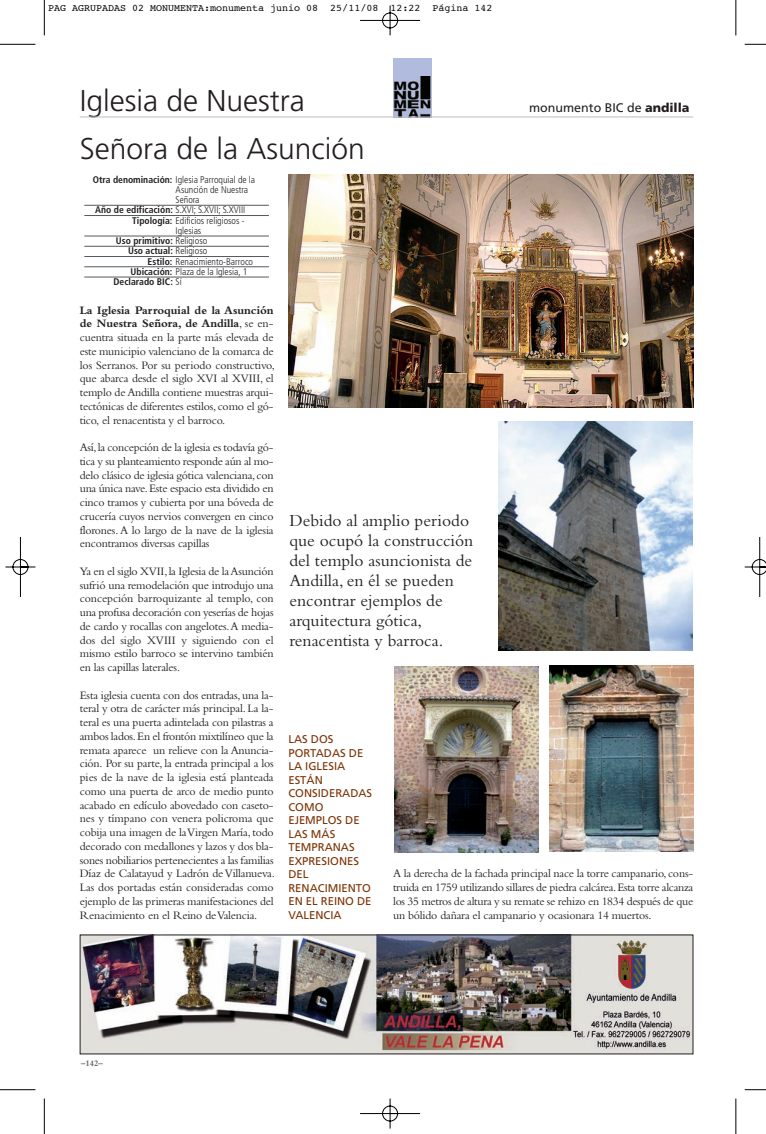
<style>
.page{position:relative;width:766px;height:1134px;background:#fff}
.page>*{position:absolute;margin:0;border:0;box-sizing:border-box;transform-origin:0 0}
.t1{font:300 30px "Frutiger";color:#231f20}
.t2{font:17.5px/20px "Bembo";color:#231f20}
.t3{font:12.5px "Frutiger";color:#231f20}
.t4{font:11.88px/13.8px "Bembo";letter-spacing:-.015em;color:#231f20;text-align:justify}
.t5{font:11.25px/13.5px "Frutiger";color:#7c3204}
.t6{font:10px "Courier";color:#000}
.t7{font:300 condensed 9.62px "Frutiger";color:#231f20}
.t8{font:700 condensed 9.62px "Frutiger";color:#231f20}
.t9{font:700 8.75px "Bembo";color:#636366}
.s1{font-weight:700}
.s2{font-weight:300}
.s3{font-weight:900}
</style>
<div class="page">
<hr style="left:44px;top:0;width:1px;height:35px;background:#000">
<hr style="left:0;top:44px;width:35px;height:1px;background:#000">
<hr style="left:735px;top:0;width:1px;height:35px;background:#000">
<hr style="left:44px;top:1098px;width:1px;height:36px;background:#000">
<hr style="left:0;top:1089px;width:35px;height:1px;background:#000">
<hr style="left:735px;top:1098px;width:1px;height:36px;background:#000">
<img style="left:5px;top:5px;width:760px;height:1124px">
<p class="t6" style="left:48px;top:4px;width:445px">PAG AGRUPADAS 02 MONUMENTA:monumenta junio 08 25/11/08 12:22 Página 142</p>
<h1 class="t1" style="left:80px;top:88px;width:226px">Iglesia de Nuestra</h1>
<h1 class="t1" style="left:80px;top:136px;width:286px">Señora de la Asunción</h1>
<p class="t7" style="left:93px;top:175px;width:164px"><span class="s1">Otra denominación:</span> Iglesia Parroquial de la</p>
<p class="t7" style="left:175px;top:186px;width:74px">Asunción de Nuestra</p>
<p class="t7" style="left:175px;top:196px;width:25px">Señora</p>
<p class="t7" style="left:95px;top:206px;width:152px"><span class="s1">Año de edificación:</span> S.XVI; S.XVII; S.XVIII</p>
<p class="t7" style="left:132px;top:216px;width:114px"><span class="s1">Tipología:</span> Edificios religiosos -</p>
<p class="t7" style="left:175px;top:227px;width:27px">Iglesias</p>
<p class="t8" style="left:116px;top:237px;width:93px">Uso primitivo: <span class="s2">Religioso</span></p>
<p class="t8" style="left:128px;top:247px;width:81px">Uso actual: <span class="s2">Religioso</span></p>
<p class="t7" style="left:147px;top:257px;width:107px"><span class="s1">Estilo:</span> Renacimiento-Barroco</p>
<p class="t7" style="left:130px;top:268px;width:118px"><span class="s1">Ubicación:</span> Plaza de la Iglesia, 1</p>
<p class="t8" style="left:113px;top:278px;width:70px">Declarado BIC: <span class="s2">Sí</span></p>
<p class="t3" style="left:529px;top:102px;width:162px">monumento BIC de <span class="s3">andilla</span></p>
<p class="t4" style="left:80px;top:304px;width:196px"><span class="s1">La Iglesia Parroquial de la Asunción de Nuestra Señora, de Andilla</span>, se en&shy;cuentra situada en la parte más elevada de este municipio valenciano de la comarca de los Serranos. Por su periodo constructivo, que abarca desde el siglo XVI al XVIII, el templo de Andilla contiene muestras arqui&shy;tectónicas de diferentes estilos, como el gó&shy;tico, el renacentista y el barroco.</p>
<p class="t4" style="left:80px;top:441px;width:195px">Así, la concepción de la iglesia es todavía gó&shy;tica y su planteamiento responde aún al mo&shy;delo clásico de iglesia gótica valenciana, con una única nave. Este espacio esta dividido en cinco tramos y cubierta por una bóveda de crucería cuyos nervios convergen en cinco florones. A lo largo de la nave de la iglesia encontramos diversas capillas</p>
<p class="t4" style="left:80px;top:565px;width:195px">Ya en el siglo XVII, la Iglesia de la Asunción sufrió una remodelación que introdujo una concepción barroquizante al templo, con una profusa decoración con yeserías de hojas de cardo y rocallas con angelotes. A media&shy;dos del siglo XVIII y siguiendo con el mismo estilo barroco se intervino también en las capillas laterales.</p>
<p class="t4" style="left:80px;top:689px;width:196px;text-align:left">Esta iglesia cuenta con dos entradas, una la&shy;teral y otra de carácter más principal. La la&shy;teral es una puerta adintelada con pilastras a ambos lados. En el frontón mixtilíneo que la remata aparece un relieve con la Anuncia&shy;ción. Por su parte, la entrada principal a los pies de la nave de la iglesia está planteada como una puerta de arco de medio punto acabado en edículo abovedado con caseto&shy;nes y tímpano con venera policroma que cobija una imagen de la Virgen María, todo decorado con medallones y lazos y dos bla&shy;sones nobiliarios pertenecientes a las familias Díaz de Calatayud y Ladrón de Villanueva.<br>Las dos portadas están consideradas como ejemplo de las primeras manifestaciones del Renacimiento en el Reino de Valencia.</p>
<h2 class="t2" style="left:289px;top:512px;width:185px">Debido al amplio periodo que ocupó la construcción del templo asuncionista de<br>Andilla, en él se pueden encontrar ejemplos de arquitectura gótica, renacentista y barroca.</h2>
<p class="t5" style="left:288px;top:733px;width:85px">LAS DOS<br>PORTADAS DE<br>LA IGLESIA<br>ESTÁN<br>CONSIDERADAS<br>COMO<br>EJEMPLOS DE<br>LAS MÁS<br>TEMPRANAS<br>EXPRESIONES<br>DEL<br>RENACIMIENTO<br>EN EL REINO DE<br>VALENCIA</p>
<p class="t4" style="left:393px;top:868px;width:301px">A la derecha de la fachada principal nace la torre campanario, cons&shy;truida en 1759 utilizando sillares de piedra calcárea. Esta torre alcanza los 35 metros de altura y su remate se rehizo en 1834 después de que un bólido dañara el campanario y ocasionara 14 muertos.</p>
<p class="t9" style="left:81px;top:1060px;width:23px">–142–</p>
</div>
